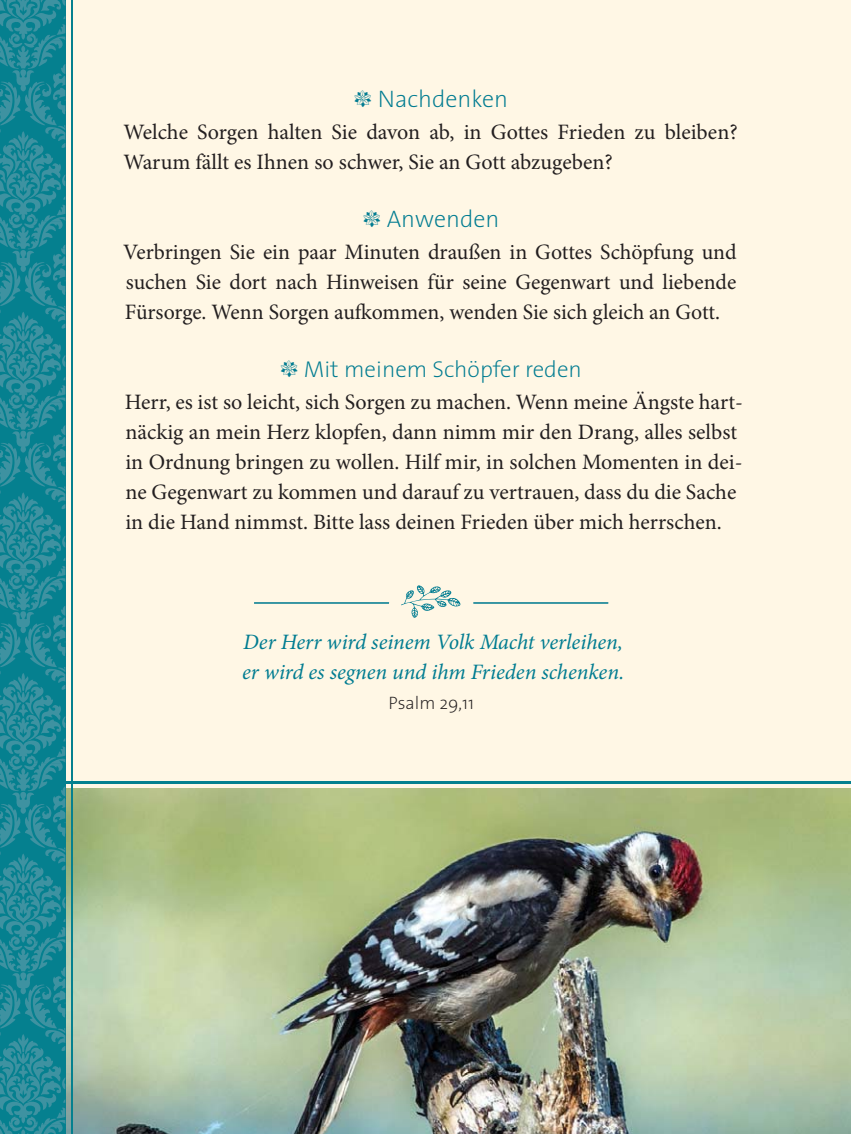
<style>
.page{position:relative;width:851px;height:1134px;background:#fff}
.page>*{position:absolute;margin:0;border:0;box-sizing:border-box;transform-origin:0 0}
.t1{font:200 24px "The Sans";color:#007c91}
.t2{font:200 23px "The Sans";color:#007c91}
.t3{font:22px/30px "Minion Pro";color:#231f20}
.t4{font:italic 22px/30px "Minion Pro";letter-spacing:-.005em;color:#007c91}
.t5{font:200 18px "The Sans";color:#231f20}
.s1{font-family:"Davys";font-weight:400;font-size:20px}
</style>
<div class="page">
<div style="left:0;top:0;width:850px;height:1134px;background:#fff7e5"></div>
<img style="left:66px;top:789px;width:784px;height:345px">
<hr style="left:0;top:782px;width:850px;height:2px;background:#05808f">
<svg style="left:0;top:0;width:66px;height:1134px;background:#1e8796"></svg>
<hr style="left:72px;top:0;width:1px;height:1134px;background:#05808f">
<svg style="left:401px;top:585px;width:60px;height:33px"></svg>
<hr style="left:473px;top:602px;width:135px;height:2px;background:#007c91">
<hr style="left:254px;top:602px;width:135px;height:2px;background:#007c91">
<p class="t1" style="left:353px;top:87px;width:156px"><span class="s1">°</span> Nachdenken</p>
<p class="t3" style="left:124px;top:119px;width:615px">Welche Sorgen halten Sie davon ab, in Gottes Frieden zu bleiben?<br>Warum fällt es Ihnen so schwer, Sie an Gott abzugeben?</p>
<p class="t1" style="left:362px;top:207px;width:139px"><span class="s1">°</span> Anwenden</p>
<p class="t3" style="left:123px;top:239px;width:614px;text-align:justify">Verbringen Sie ein paar Minuten draußen in Gottes Schöpfung und suchen Sie dort nach Hinweisen für seine Gegenwart und liebende Fürsorge. Wenn Sorgen aufkommen, wenden Sie sich gleich an Gott.</p>
<p class="t2" style="left:279px;top:358px;width:304px"><span class="s1">°</span> Mit meinem Schöpfer reden</p>
<p class="t3" style="left:125px;top:389px;width:619px">Herr, es ist so leicht, sich Sorgen zu machen. Wenn meine Ängste hart&shy;näckig an mein Herz klopfen, dann nimm mir den Drang, alles selbst in Ordnung bringen zu wollen. Hilf mir, in solchen Momenten in dei&shy;ne Gegenwart zu kommen und darauf zu vertrauen, dass du die Sache in die Hand nimmst. Bitte lass deinen Frieden über mich herrschen.</p>
<p class="t4" style="left:242px;top:629px;width:383px">Der Herr wird seinem Volk Macht verleihen, er wird es segnen und ihm Frieden schenken.</p>
<p class="t5" style="left:388px;top:694px;width:87px">Psalm 29,11</p>
</div>
